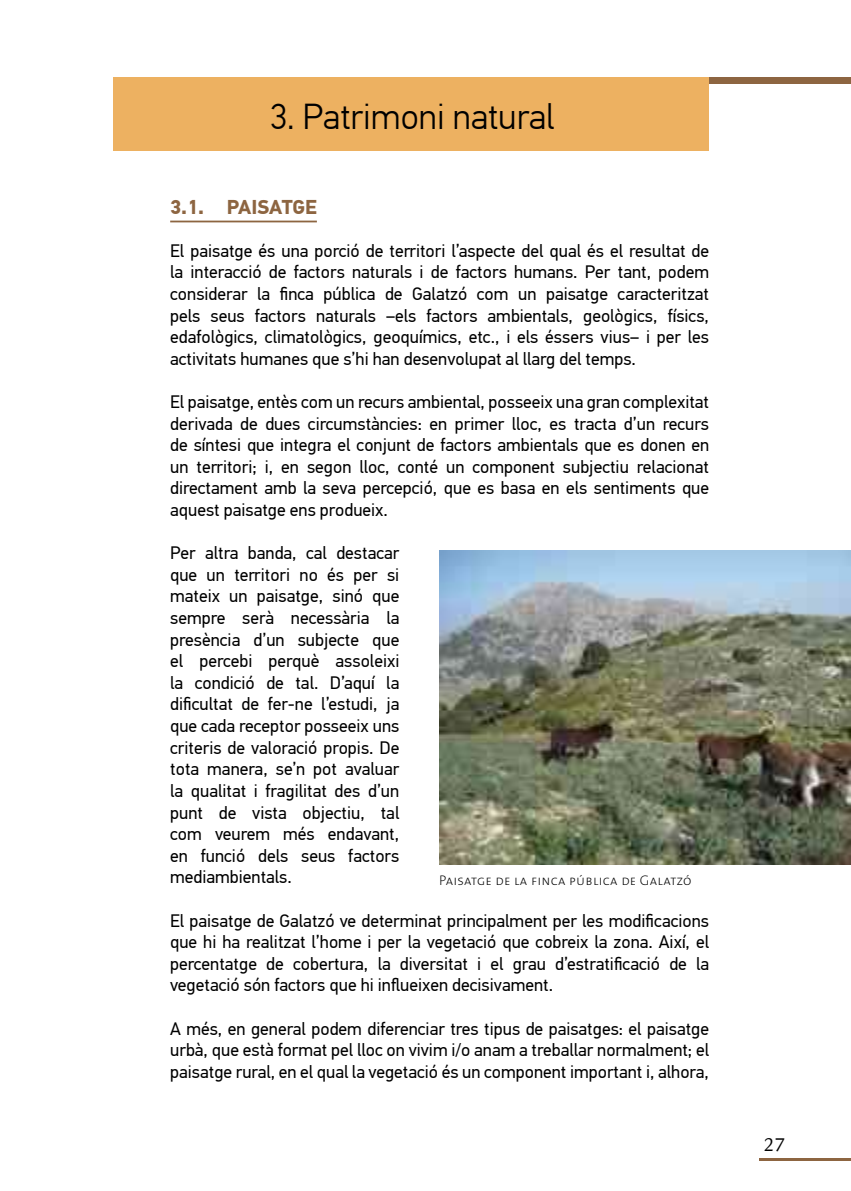
<style>
.page{position:relative;width:851px;height:1191px;background:#fff}
.page>*{position:absolute;margin:0;border:0;box-sizing:border-box;transform-origin:0 0}
.t1{font:300 36px "PF Din Text Pro";color:#000}
.t2{font:700 20px "PF Din Text Pro";color:#8d6541}
.t3{font:20px "Legacy Sans";color:#000}
.t4{font:18px/21.6px "PF Din Text Pro";color:#000;text-align:justify}
.t5{font:14px "The Sans Extra Light Caps";letter-spacing:.02em;color:#000}
</style>
<div class="page">
<hr style="left:759px;top:1158px;width:91px;height:2px;background:#8d6541">
<div style="left:709px;top:77px;width:141px;height:7px;background:#8d6541"></div>
<div style="left:113px;top:77px;width:596px;height:7px;background:#edb161"></div>
<hr style="left:170px;top:221px;width:147px;height:1px;background:#8d6541">
<div style="left:113px;top:82px;width:596px;height:69px;background:#edb161"></div>
<img style="left:439px;top:550px;width:411px;height:314px">
<h1 class="t1" style="left:270px;top:96px;width:286px">3. Patrimoni natural</h1>
<p class="t2" style="left:170px;top:194px;width:148px">3.1. PAISATGE</p>
<p class="t4" style="left:170px;top:240px;width:540px">El paisatge és una porció de territori l’aspecte del qual és el resultat de la interacció de factors naturals i de factors humans. Per tant, podem considerar la finca pública de Galatzó com un paisatge caracteritzat pels seus factors naturals –els factors ambientals, geològics, físics, edafològics, climatològics, geoquímics, etc., i els éssers vius– i per les activitats humanes que s’hi han desenvolupat al llarg del temps.</p>
<p class="t4" style="left:170px;top:391px;width:540px">El paisatge, entès com un recurs ambiental, posseeix una gran complexitat derivada de dues circumstàncies: en primer lloc, es tracta d’un recurs de síntesi que integra el conjunt de factors ambientals que es donen en un territori; i, en segon lloc, conté un component subjectiu relacionat directament amb la seva percepció, que es basa en els sentiments que aquest paisatge ens produeix.</p>
<p class="t4" style="left:170px;top:542px;width:231px">Per altra banda, cal destacar que un territori no és per si mateix un paisatge, sinó que sempre serà necessària la presència d’un subjecte que el percebi perquè assoleixi la condició de tal. D’aquí la dificultat de fer-ne l’estudi, ja que cada receptor posseeix uns criteris de valoració propis. De tota manera, se’n pot avaluar la qualitat i fragilitat des d’un punt de vista objectiu, tal com veurem més endavant, en funció dels seus factors mediambientals.</p>
<p class="t4" style="left:170px;top:909px;width:540px">El paisatge de Galatzó ve determinat principalment per les modificacions que hi ha realitzat l’home i per la vegetació que cobreix la zona. Així, el percentatge de cobertura, la diversitat i el grau d’estratificació de la vegetació són factors que hi influeixen decisivament.</p>
<p class="t4" style="left:170px;top:1017px;width:540px">A més, en general podem diferenciar tres tipus de paisatges: el paisatge urbà, que està format pel lloc on vivim i/o anam a treballar normalment; el paisatge rural, en el qual la vegetació és un component important i, alhora,</p>
<p class="t5" style="left:439px;top:869px;width:254px">Paisatge de la finca pública de Galatzó</p>
<p class="t3" style="left:763px;top:1133px;width:23px">27</p>
</div>
